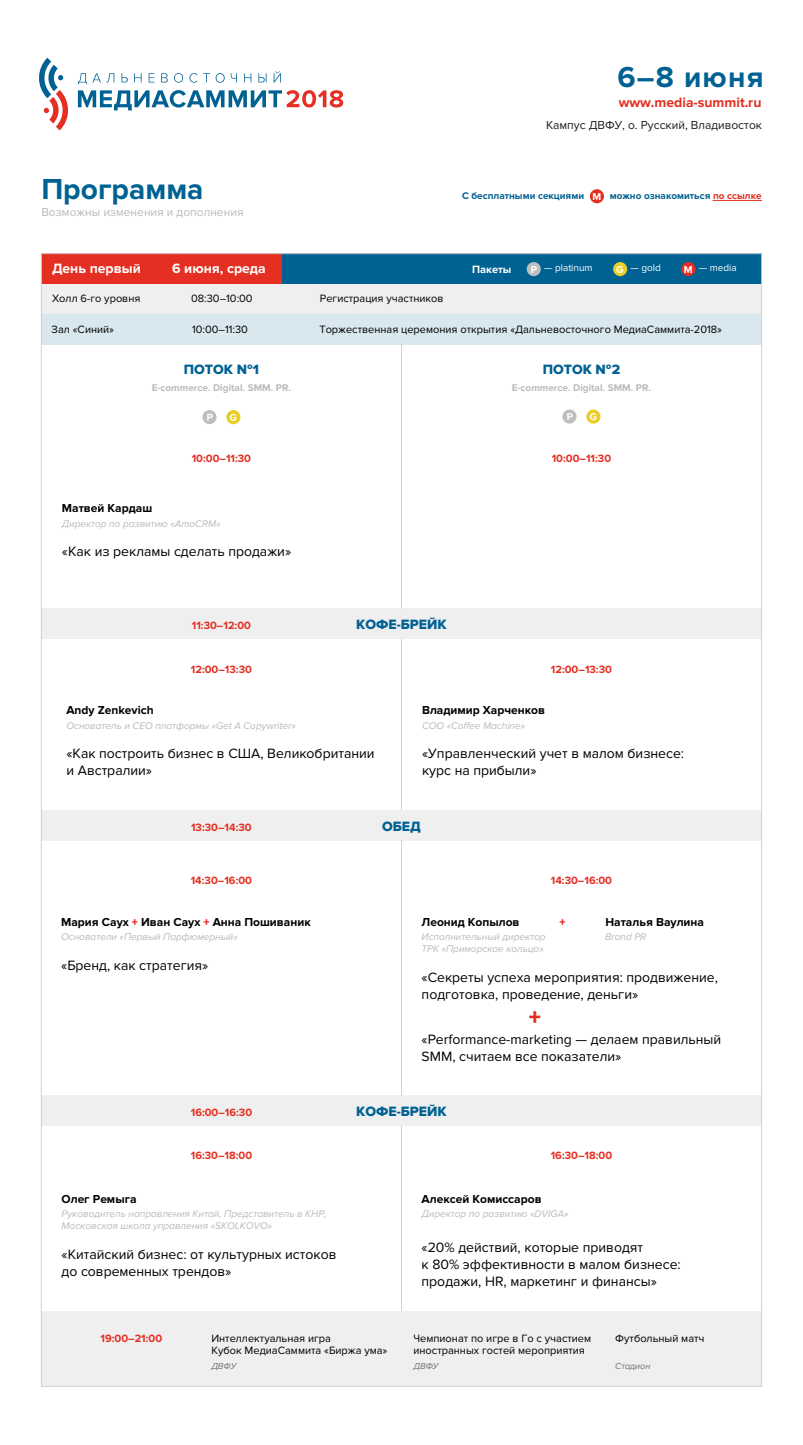
<style>
.page{position:relative;width:803px;height:1445px;background:#fff}
.page>*{position:absolute;margin:0;border:0;box-sizing:border-box;transform-origin:0 0}
.t1{font:700 30px "Proxima Nova";color:#006193}
.t2{font:900 24px "Proxima Nova";color:#e42f22}
.t3{font:14px/17px "Proxima Nova";color:#000}
.t4{font:14px "Proxima Nova Extrabld";color:#006193}
.t5{font:700 14px "Proxima Nova";color:#fff}
.t6{font:700 14px "Proxima Nova";color:#e42f22}
.t7{font:700 12px "Proxima Nova";color:#000}
.t8{font:12px "Proxima Nova";color:#1c1c1c}
.t9{font:12px "Proxima Nova";color:#bababa}
.t10{font:900 12px "Proxima Nova";color:#e42f22}
.t11{font:11px/12px "Proxima Nova";color:#000}
.t12{font:700 11px "Proxima Nova";color:#e42f22}
.t13{font:700 11px "Proxima Nova";color:#fff}
.t14{font:700 10.3px "Proxima Nova";color:#fff}
.t15{font:italic 10px/12px "Proxima Nova";color:#bababa}
.t16{font:700 10px "Proxima Nova";color:#bababa}
.t17{font:700 10px "Proxima Nova";color:#006193}
.t18{font:10px "Proxima Nova";color:#fff}
.t19{font:italic 9px "Proxima Nova";color:#727272}
.s1{color:#e42f22}
.s2{font-weight:700;font-size:10.3px}
.s3{font-weight:900;color:#e42f22}
</style>
<div class="page">
<div style="left:562px;top:409px;width:14px;height:14px;background:#bcbec0;border-radius:50%"></div>
<svg style="left:567px;top:413px;width:6px;height:7px"></svg>
<svg style="left:586px;top:409px;width:14px;height:14px"></svg>
<svg style="left:590px;top:413px;width:6px;height:7px"></svg>
<div style="left:41px;top:314px;width:720px;height:30px;background:#d9e7ee"></div>
<div style="left:41px;top:284px;width:720px;height:30px;background:#efefef"></div>
<div style="left:41px;top:254px;width:720px;height:30px;background:#006193"></div>
<div style="left:41px;top:254px;width:240px;height:30px;background:#e42f22"></div>
<div style="left:41px;top:1311px;width:720px;height:75px;background:#efefef"></div>
<div style="left:681px;top:262px;width:14px;height:14px;background:#e42f22;border-radius:50%"></div>
<div style="left:590px;top:189px;width:14px;height:14px;background:#e42f22;border-radius:50%"></div>
<div style="left:613px;top:262px;width:14px;height:14px;background:#eace26;border-radius:50%"></div>
<div style="left:527px;top:262px;width:14px;height:14px;background:#bcbec0;border-radius:50%"></div>
<div style="left:202px;top:410px;width:14px;height:14px;background:#bcbec0;border-radius:50%"></div>
<svg style="left:207px;top:414px;width:6px;height:6px"></svg>
<div style="left:226px;top:410px;width:14px;height:14px;background:#eace26;border-radius:50%"></div>
<svg style="left:230px;top:414px;width:6px;height:7px"></svg>
<svg style="left:78px;top:90px;width:265px;height:20px"></svg>
<svg style="left:78px;top:73px;width:36px;height:11px"></svg>
<svg style="left:121px;top:73px;width:7px;height:9px"></svg>
<svg style="left:134px;top:73px;width:8px;height:9px"></svg>
<svg style="left:149px;top:73px;width:5px;height:9px"></svg>
<svg style="left:161px;top:73px;width:7px;height:10px"></svg>
<svg style="left:174px;top:73px;width:9px;height:10px"></svg>
<svg style="left:189px;top:73px;width:8px;height:10px"></svg>
<svg style="left:203px;top:73px;width:22px;height:10px"></svg>
<svg style="left:231px;top:73px;width:6px;height:9px"></svg>
<svg style="left:244px;top:73px;width:7px;height:9px"></svg>
<svg style="left:258px;top:73px;width:8px;height:9px"></svg>
<svg style="left:274px;top:71px;width:7px;height:11px"></svg>
<svg style="left:39px;top:58px;width:29px;height:72px"></svg>
<div style="left:41px;top:608px;width:720px;height:30px;background:#efefef"></div>
<div style="left:41px;top:1095px;width:720px;height:30px;background:#efefef"></div>
<div style="left:41px;top:810px;width:720px;height:30px;background:#efefef"></div>
<hr style="left:401px;top:344px;width:1px;height:264px;background:#d1d1d1">
<hr style="left:401px;top:638px;width:1px;height:172px;background:#d1d1d1">
<hr style="left:401px;top:840px;width:1px;height:255px;background:#d1d1d1">
<hr style="left:401px;top:1125px;width:1px;height:186px;background:#d1d1d1">
<hr style="left:41px;top:254px;width:1px;height:1132px;background:#d1d1d1">
<hr style="left:761px;top:254px;width:1px;height:1132px;background:#d1d1d1">
<hr style="left:41px;top:1386px;width:720px;height:1px;background:#d1d1d1">
<hr style="left:41px;top:253px;width:720px;height:1px;background:#d1d1d1">
<hr style="left:713px;top:200px;width:48px;height:1px;background:#e42f22">
<h1 class="t1" style="left:41px;top:172px;width:164px">Программа</h1>
<p class="t9" style="left:41px;top:205px;width:204px">Возможны изменения и дополнения</p>
<h1 class="t1" style="left:617px;top:59px;width:148px">6–8 июня</h1>
<p class="t8" style="left:546px;top:118px;width:218px">Кампус ДВФУ, о. Русский, Владивосток</p>
<p class="t6" style="left:618px;top:94px;width:144px">www.media-summit.ru</p>
<p class="t17" style="left:462px;top:190px;width:123px">С бесплатными секциями</p>
<p class="t17" style="left:610px;top:190px;width:153px">можно ознакомиться <span class="s1">по ссылке</span></p>
<p class="t14" style="left:592px;top:190px;width:10px">М</p>
<p class="t5" style="left:172px;top:261px;width:95px">6 июня, среда</p>
<p class="t5" style="left:52px;top:261px;width:90px">День первый</p>
<p class="t18" style="left:684px;top:262px;width:54px"><span class="s2">М</span> — media</p>
<p class="t18" style="left:531px;top:262px;width:63px"><span class="s2">P</span> — platinum</p>
<p class="t18" style="left:616px;top:262px;width:46px"><span class="s2">G</span> — gold</p>
<p class="t13" style="left:472px;top:263px;width:41px">Пакеты</p>
<p class="t11" style="left:52px;top:293px;width:90px">Холл 6-го уровня</p>
<p class="t11" style="left:191px;top:293px;width:63px">08:30–10:00</p>
<p class="t11" style="left:320px;top:293px;width:125px">Регистрация участников</p>
<p class="t11" style="left:52px;top:323px;width:64px">Зал «Синий»</p>
<p class="t11" style="left:192px;top:323px;width:57px">10:00–11:30</p>
<p class="t11" style="left:319px;top:323px;width:404px">Торжественная церемония открытия «Дальневосточного МедиаСаммита-2018»</p>
<p class="t4" style="left:184px;top:362px;width:77px">ПОТОК №1</p>
<p class="t16" style="left:152px;top:382px;width:141px">E-commerce. Digital. SMM. PR.</p>
<p class="t4" style="left:543px;top:362px;width:79px">ПОТОК №2</p>
<p class="t16" style="left:512px;top:382px;width:141px">E-commerce. Digital. SMM. PR.</p>
<p class="t12" style="left:192px;top:452px;width:61px">10:00–11:30</p>
<p class="t12" style="left:552px;top:452px;width:61px">10:00–11:30</p>
<p class="t7" style="left:62px;top:501px;width:92px">Матвей Кардаш</p>
<p class="t15" style="left:62px;top:517px;width:160px">Директор по развитию «АmoCRM»</p>
<p class="t3" style="left:62px;top:543px;width:231px">«Как из рекламы сделать продажи»</p>
<p class="t12" style="left:192px;top:619px;width:61px">11:30–12:00</p>
<p class="t4" style="left:356px;top:616px;width:92px">КОФЕ-БРЕЙК</p>
<p class="t12" style="left:191px;top:662px;width:63px">12:00–13:30</p>
<p class="t12" style="left:551px;top:662px;width:63px">12:00–13:30</p>
<p class="t7" style="left:66px;top:703px;width:89px">Andy Zenkevich</p>
<p class="t15" style="left:66px;top:720px;width:231px">Основатель и CEO платформы «Get A Copywriter»</p>
<p class="t3" style="left:66px;top:745px;width:310px">«Как построить бизнес в США, Великобритании и Австралии»</p>
<p class="t7" style="left:422px;top:703px;width:125px">Владимир Харченков</p>
<p class="t15" style="left:422px;top:720px;width:105px">COO «Coffee Machine»</p>
<p class="t3" style="left:422px;top:745px;width:264px">«Управленческий учет в малом бизнесе: курс на прибыли»</p>
<p class="t12" style="left:191px;top:820px;width:62px">13:30–14:30</p>
<p class="t4" style="left:382px;top:818px;width:40px">ОБЕД</p>
<p class="t12" style="left:191px;top:873px;width:63px">14:30–16:00</p>
<p class="t12" style="left:551px;top:873px;width:63px">14:30–16:00</p>
<p class="t7" style="left:61px;top:915px;width:251px">Мария Саух <span class="s3">+</span> Иван Саух <span class="s3">+</span> Анна Пошиваник</p>
<p class="t15" style="left:61px;top:931px;width:178px">Основатели «Первый Парфюмерный»</p>
<p class="t3" style="left:61px;top:957px;width:149px">«Бренд, как стратегия»</p>
<p class="t7" style="left:421px;top:915px;width:100px">Леонид Копылов</p>
<p class="t10" style="left:559px;top:915px;width:8px">+</p>
<p class="t7" style="left:605px;top:915px;width:100px">Наталья Ваулина</p>
<p class="t15" style="left:421px;top:931px;width:126px">Исполнительный директор<br>ТРК «Приморское кольцо»</p>
<p class="t15" style="left:605px;top:931px;width:43px">Brand PR</p>
<p class="t3" style="left:421px;top:969px;width:298px">«Секреты успеха мероприятия: продвижение, подготовка, проведение, деньги»</p>
<h2 class="t2" style="left:529px;top:1003px;width:14px">+</h2>
<p class="t3" style="left:421px;top:1031px;width:301px">«Performance-marketing — делаем правильный<br>SMM, считаем все показатели»</p>
<p class="t12" style="left:191px;top:1106px;width:63px">16:00–16:30</p>
<p class="t4" style="left:356px;top:1103px;width:92px">КОФЕ-БРЕЙК</p>
<p class="t12" style="left:191px;top:1148px;width:63px">16:30–18:00</p>
<p class="t12" style="left:551px;top:1148px;width:63px">16:30–18:00</p>
<p class="t7" style="left:62px;top:1192px;width:77px">Олег Ремыга</p>
<p class="t15" style="left:62px;top:1208px;width:266px">Руководитель направления Китай, Представитель в КНР,<br>Московская школа управления «SKOLKOVO»</p>
<p class="t3" style="left:62px;top:1245px;width:276px">«Китайский бизнес: от культурных истоков до современных трендов»</p>
<p class="t7" style="left:421px;top:1192px;width:122px">Алексей Комиссаров</p>
<p class="t15" style="left:421px;top:1208px;width:149px">Директор по развитию «DVIGA»</p>
<p class="t3" style="left:421px;top:1238px;width:261px">«20% действий, которые приводят<br>к 80% эффективности в малом бизнесе: продажи, HR, маркетинг и финансы»</p>
<p class="t12" style="left:101px;top:1331px;width:63px">19:00–21:00</p>
<p class="t11" style="left:413px;top:1332px;width:179px">Чемпионат по игре в Го с участием</p>
<p class="t11" style="left:615px;top:1332px;width:91px">Футбольный матч</p>
<p class="t11" style="left:413px;top:1344px;width:173px">иностранных гостей мероприятия</p>
<p class="t11" style="left:211px;top:1332px;width:177px">Интеллектуальная игра<br>Кубок МедиаСаммита «Биржа ума»</p>
<p class="t19" style="left:211px;top:1360px;width:27px">ДВФУ</p>
<p class="t19" style="left:413px;top:1360px;width:27px">ДВФУ</p>
<p class="t19" style="left:615px;top:1360px;width:37px">Стадион</p>
</div>
